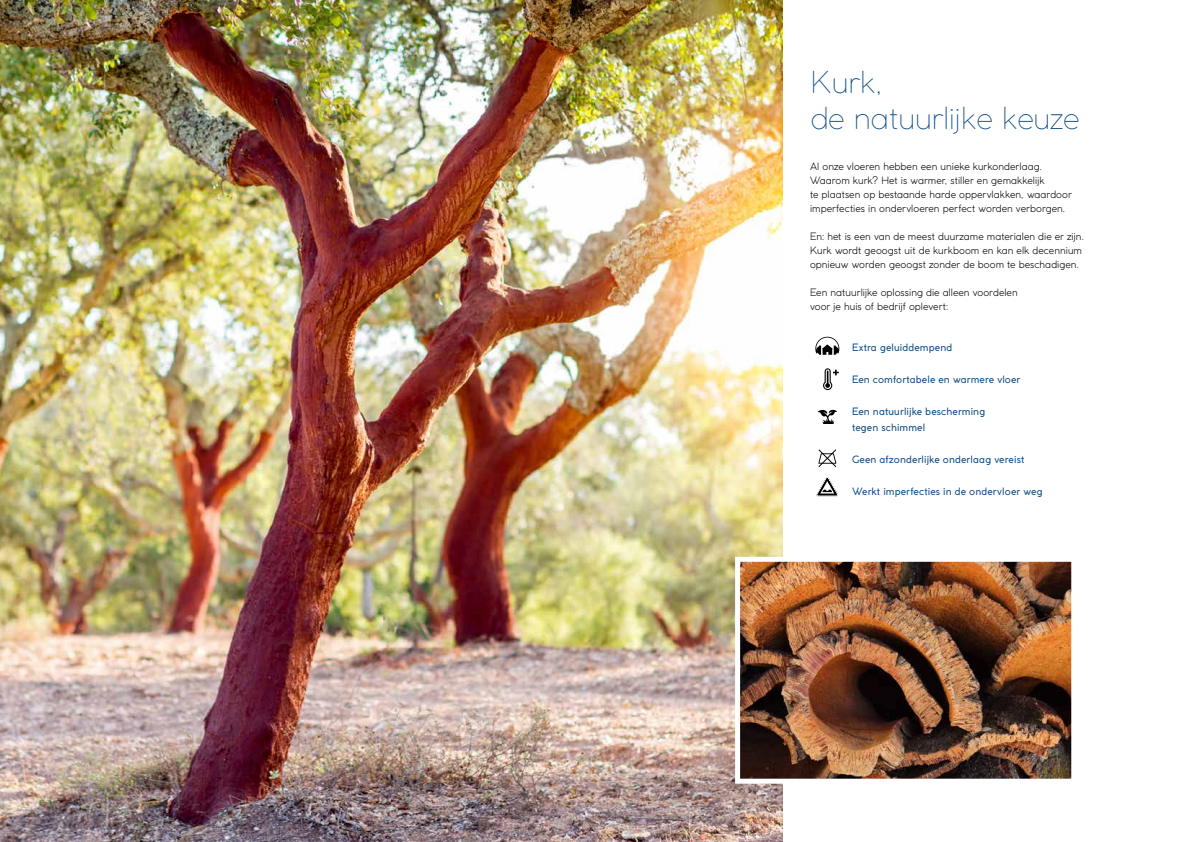
<style>
.page{position:relative;width:1191px;height:842px;background:#fff}
.page>*{position:absolute;margin:0;border:0;box-sizing:border-box;transform-origin:0 0}
.t1{font:200 30px/36px "Coco Gothic";color:#0a4a84}
.t2{font:300 10px/14px "Coco Gothic";letter-spacing:.005em;color:#000}
.t3{font:10px/16px "Coco Gothic";letter-spacing:.015em;color:#0a4a84}
</style>
<div class="page">
<img style="left:0;top:0;width:782px;height:842px">
<img style="left:732px;top:554px;width:340px;height:232px">
<svg style="left:815px;top:337px;width:24px;height:18px"></svg>
<svg style="left:816px;top:477px;width:22px;height:19px"></svg>
<svg style="left:823px;top:368px;width:15px;height:22px"></svg>
<svg style="left:817px;top:409px;width:20px;height:15px"></svg>
<svg style="left:818px;top:449px;width:18px;height:18px"></svg>
<h1 class="t1" style="left:810px;top:63px;width:271px">Kurk,<br>de natuurlijke keuze</h1>
<p class="t2" style="left:810px;top:160px;width:263px">Al onze vloeren hebben een unieke kurkonderlaag.<br>Waarom kurk? Het is warmer, stiller en gemakkelijk<br>te plaatsen op bestaande harde oppervlakken, waardoor imperfecties in ondervloeren perfect worden verborgen.</p>
<p class="t2" style="left:810px;top:230px;width:276px">En: het is een van de meest duurzame materialen die er zijn.<br>Kurk wordt geoogst uit de kurkboom en kan elk decennium opnieuw worden geoogst zonder de boom te beschadigen.</p>
<p class="t2" style="left:810px;top:286px;width:209px">Een natuurlijke oplossing die alleen voordelen voor je huis of bedrijf oplevert:</p>
<p class="t3" style="left:852px;top:340px;width:102px">Extra geluiddempend</p>
<p class="t3" style="left:852px;top:372px;width:170px">Een comfortabele en warmere vloer</p>
<p class="t3" style="left:852px;top:404px;width:135px">Een natuurlijke bescherming tegen schimmel</p>
<p class="t3" style="left:852px;top:452px;width:174px">Geen afzonderlijke onderlaag vereist</p>
<p class="t3" style="left:852px;top:484px;width:192px">Werkt imperfecties in de ondervloer weg</p>
</div>
